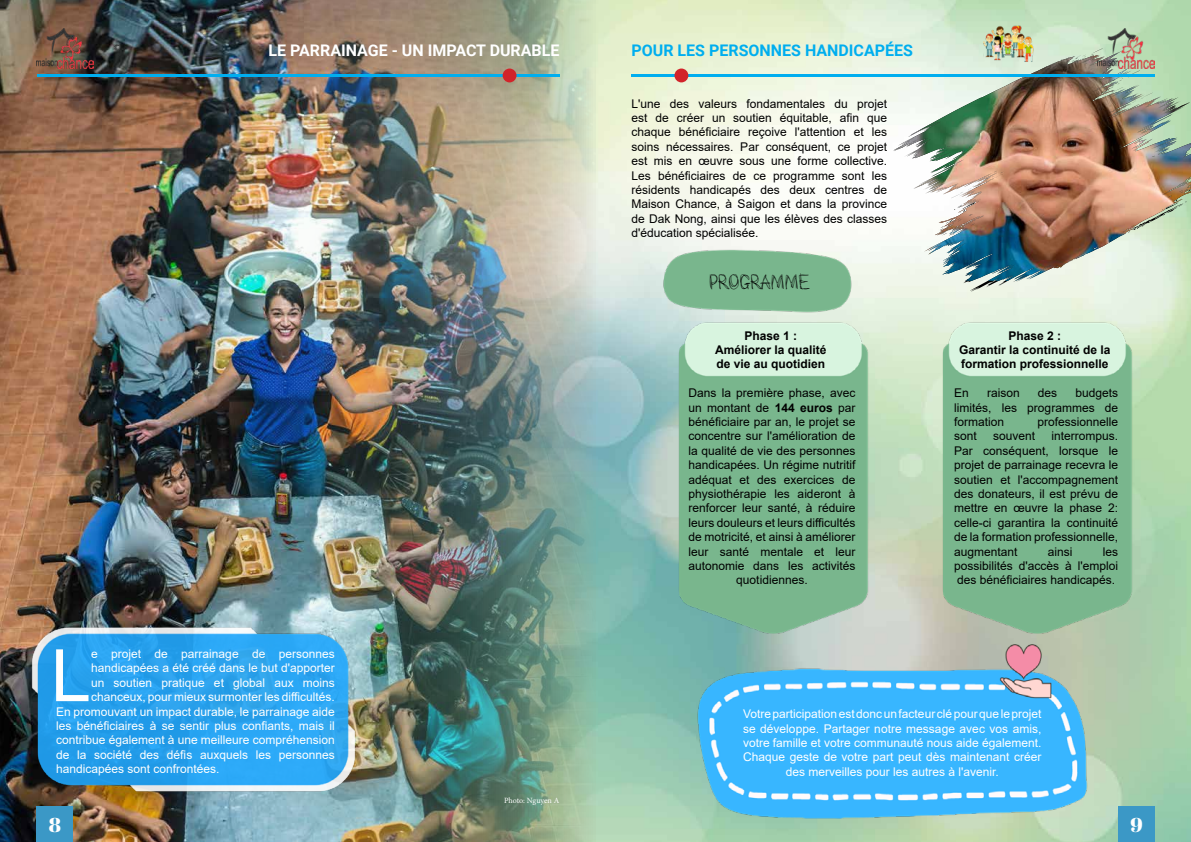
<style>
.page{position:relative;width:1191px;height:842px;background:#fff}
.page>*{position:absolute;margin:0;border:0;box-sizing:border-box;transform-origin:0 0}
.t1{font:72.4px "Arial";color:#fff}
.t2{font:20px "Abril Fatface";color:#fff}
.t3{font:700 16px "Roboto";color:#fff}
.t4{font:700 16px "Roboto";color:#00aeef}
.t5{font:14px "Making Movesver 3";color:#000}
.t6{font:12px/14.4px "Arial";color:#000;text-align:justify}
.t7{font:12px/14.4px "Arial";color:#fff;text-align:center}
.t8{font:700 12px/14.4px "Arial";color:#000;text-align:center}
.t9{font:8px "Minion Pro";letter-spacing:-.005em;color:#fff}
.s1{font-weight:700}
</style>
<div class="page">
<img style="left:595px;top:0;width:596px;height:842px">
<img style="left:0;top:0;width:595px;height:842px">
<img style="left:7px;top:613px;width:373px;height:186px">
<img style="left:654px;top:299px;width:233px;height:346px">
<img style="left:918px;top:299px;width:233px;height:346px">
<img style="left:653px;top:236px;width:211px;height:81px">
<img style="left:690px;top:638px;width:406px;height:189px">
<img style="left:983px;top:13px;width:51px;height:38px">
<img style="left:893px;top:51px;width:298px;height:241px">
<img style="left:1065px;top:53px;width:32px;height:13px">
<svg style="left:1128px;top:199px;width:58px;height:34px;background:#c9c0a0"></svg>
<svg style="left:1187px;top:188px;width:4px;height:4px"></svg>
<svg style="left:951px;top:178px;width:37px;height:35px"></svg>
<svg style="left:1068px;top:48px;width:29px;height:15px"></svg>
<svg style="left:1096px;top:70px;width:56px;height:44px;background:#99a08a"></svg>
<div style="left:36px;top:806px;width:37px;height:36px;background:#3b98c6"></div>
<div style="left:1118px;top:806px;width:37px;height:36px;background:#3b98c6"></div>
<img style="left:36px;top:29px;width:58px;height:39px">
<img style="left:1097px;top:29px;width:58px;height:39px">
<hr style="left:36px;top:74px;width:523px;height:3px;background:#00aeef">
<div style="left:502px;top:69px;width:14px;height:13px;background:#d2232a;border-radius:50%"></div>
<hr style="left:631px;top:74px;width:524px;height:3px;background:#00aeef">
<div style="left:674px;top:69px;width:14px;height:13px;background:#d2232a;border-radius:50%"></div>
<h3 class="t3" style="left:269px;top:40px;width:292px">LE PARRAINAGE - UN IMPACT DURABLE</h3>
<h3 class="t4" style="left:631px;top:40px;width:283px">POUR LES PERSONNES HANDICAPÉES</h3>
<p class="t6" style="left:631px;top:96px;width:257px">L'une des valeurs fondamentales du projet est de créer un soutien équitable, afin que chaque bénéficiaire reçoive l'attention et les soins nécessaires. Par conséquent, ce projet est mis en œuvre sous une forme collective.<br>Les bénéficiaires de ce programme sont les résidents handicapés des deux centres de Maison Chance, à Saigon et dans la province de Dak Nong, ainsi que les élèves des classes d'éducation spécialisée.</p>
<h1 class="t1" style="left:51px;top:626px;width:42px">L</h1>
<p class="t7" style="left:91px;top:646px;width:245px">e projet de parrainage de personnes</p>
<p class="t7" style="left:91px;top:661px;width:245px">handicapées a été créé dans le but d'apporter</p>
<p class="t7" style="left:91px;top:675px;width:245px">un soutien pratique et global aux moins</p>
<p class="t7" style="left:91px;top:690px;width:245px">chanceux, pour mieux surmonter les difficultés.</p>
<p class="t7" style="left:56px;top:704px;width:280px">En promouvant un impact durable, le parrainage aide</p>
<p class="t7" style="left:56px;top:718px;width:280px">les bénéficiaires à se sentir plus confiants, mais il</p>
<p class="t7" style="left:56px;top:733px;width:280px">contribue également à une meilleure compréhension</p>
<p class="t7" style="left:56px;top:747px;width:280px">de la société des défis auxquels les personnes</p>
<p class="t7" style="left:56px;top:762px;width:165px">handicapées sont confrontées.</p>
<p class="t9" style="left:504px;top:795px;width:57px">Photo: Nguyen A</p>
<p class="t5" style="left:709px;top:276px;width:102px">PROGRAMME</p>
<p class="t8" style="left:715px;top:328px;width:113px">Phase 1 :<br>Améliorer la qualité de vie au quotidien</p>
<p class="t6" style="left:688px;top:386px;width:169px;text-align:center">Dans la première phase, avec un montant de <span class="s1">144 euros</span> par bénéficiaire par an, le projet se concentre sur l'amélioration de la qualité de vie des personnes handicapées. Un régime nutritif adéquat et des exercices de physiothérapie les aideront à renforcer leur santé, à réduire leurs douleurs et leurs difficultés de motricité, et ainsi à améliorer leur santé mentale et leur autonomie dans les activités quotidiennes.</p>
<p class="t8" style="left:959px;top:328px;width:153px">Phase 2 :<br>Garantir la continuité de la formation professionnelle</p>
<p class="t6" style="left:954px;top:386px;width:16px">En</p>
<p class="t6" style="left:987px;top:386px;width:34px">raison</p>
<p class="t6" style="left:1038px;top:386px;width:21px">des</p>
<p class="t6" style="left:954px;top:386px;width:165px;text-indent:121px">budgets limités, les programmes de formation</p>
<p class="t6" style="left:1037px;top:414px;width:82px">professionnelle</p>
<p class="t6" style="left:954px;top:429px;width:165px;text-indent:97px">interrompus.<br>Par conséquent, lorsque le projet de parrainage recevra le soutien et l'accompagnement des donateurs, il est prévu de mettre en œuvre la phase 2: celle-ci garantira la continuité de la formation professionnelle, augmentant</p>
<p class="t6" style="left:954px;top:429px;width:24px">sont</p>
<p class="t6" style="left:993px;top:429px;width:44px">souvent</p>
<p class="t6" style="left:954px;top:544px;width:165px;text-indent:149px">les possibilités d'accès à l'emploi des bénéficiaires handicapés.</p>
<p class="t6" style="left:1048px;top:544px;width:26px">ainsi</p>
<p class="t7" style="left:743px;top:707px;width:300px">Votre participation est donc un facteur clé pour que le projet se développe. Partager notre message avec vos amis, votre famille et votre communauté nous aide également.<br>Chaque geste de votre part peut dès maintenant créer des merveilles pour les autres à l'avenir.</p>
<h2 class="t2" style="left:49px;top:811px;width:14px">8</h2>
<h2 class="t2" style="left:1130px;top:811px;width:14px">9</h2>
</div>
